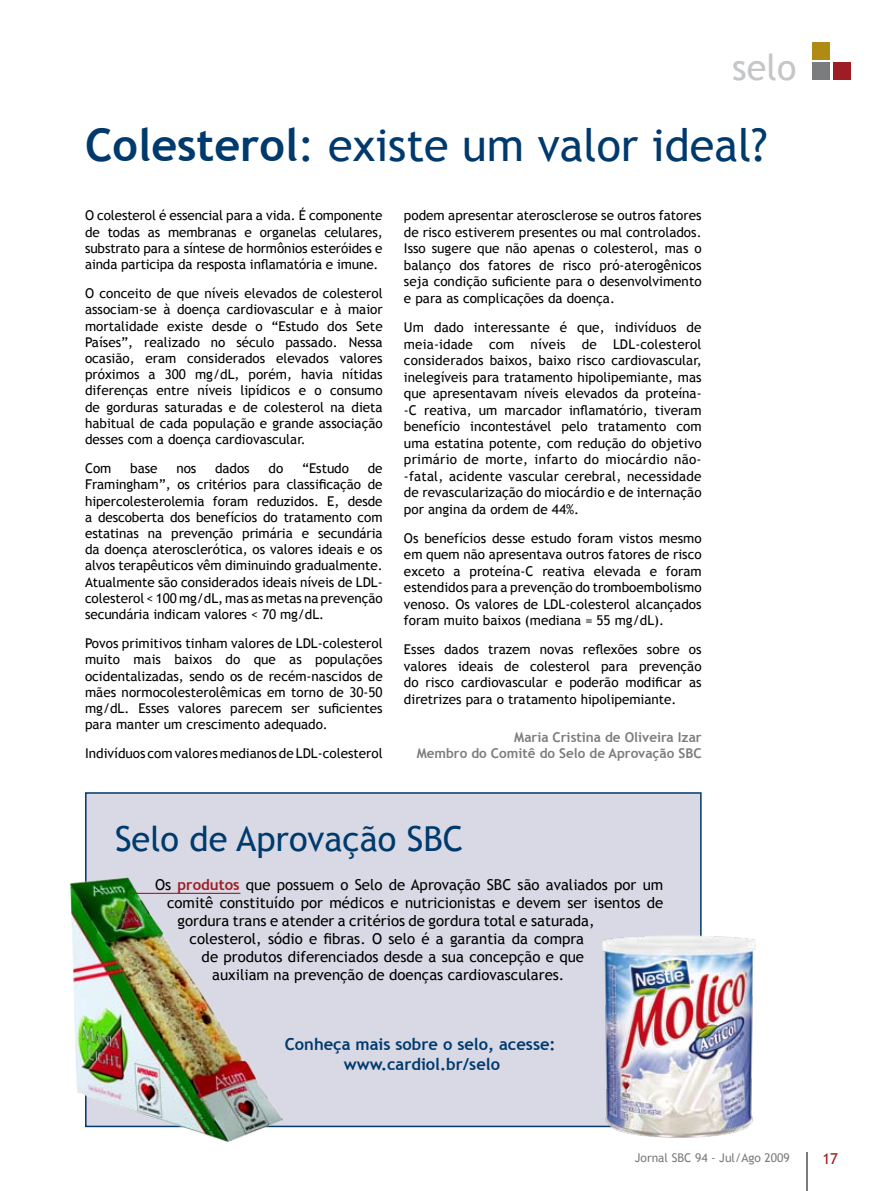
<style>
.page{position:relative;width:893px;height:1191px;background:#fff}
.page>*{position:absolute;margin:0;border:0;box-sizing:border-box;transform-origin:0 0}
.t1{font:45px "Trebuchet MS";color:#003a6d}
.t2{font:36px "Trebuchet MS";color:#c5c6c8}
.t3{font:34.5px "Trebuchet MS";color:#003a6d}
.t4{font:700 16.5px/19.8px "Trebuchet MS";color:#003a6d;text-align:center}
.t5{font:15px "Trebuchet MS";color:#000}
.t6{font:15px "Trebuchet MS";color:#9e1d24}
.t7{font:13.5px/16.2px "Trebuchet MS";color:#000;text-align:justify}
.t8{font:700 13.5px/16.5px "Trebuchet MS";color:#7b7c7e;text-align:right}
.t9{font:12px "Trebuchet MS";color:#7b7c7e}
.s1{font-weight:700}
.s2{font-weight:700;color:#9e1d24}
</style>
<div class="page">
<hr style="left:807px;top:1152px;width:1px;height:39px;background:#7b7c7e">
<div style="left:812px;top:62px;width:18px;height:18px;background:#7b7c7e"></div>
<div style="left:833px;top:62px;width:17px;height:18px;background:#9e1d24"></div>
<div style="left:812px;top:42px;width:18px;height:18px;background:#af8b13"></div>
<div style="left:86px;top:793px;width:615px;height:333px;background:#d8d9e4"></div>
<img style="left:603px;top:936px;width:153px;height:201px">
<img style="left:70px;top:877px;width:213px;height:264px">
<hr style="left:128px;top:892px;width:112px;height:2px;background:#9e1d24">
<h2 class="t2" style="left:732px;top:46px;width:66px">selo</h2>
<h1 class="t1" style="left:85px;top:118px;width:684px"><span class="s1">Colesterol</span>: existe um valor ideal?</h1>
<p class="t7" style="left:85px;top:208px;width:299px">O colesterol é essencial para a vida. É componente de todas as membranas e organelas celulares, substrato para a síntese de hormônios esteróides e ainda participa da resposta inflamatória e imune.</p>
<p class="t7" style="left:85px;top:285px;width:299px">O conceito de que níveis elevados de colesterol associam-se à doença cardiovascular e à maior mortalidade existe desde o “Estudo dos Sete Países”, realizado no século passado. Nessa ocasião, eram considerados elevados valores próximos a 300 mg/dL, porém, havia nítidas diferenças entre níveis lipídicos e o consumo de gorduras saturadas e de colesterol na dieta habitual de cada população e grande associação desses com a doença cardiovascular.</p>
<p class="t7" style="left:85px;top:460px;width:28px">Com</p>
<p class="t7" style="left:130px;top:460px;width:29px">base</p>
<p class="t7" style="left:176px;top:460px;width:21px">nos</p>
<p class="t7" style="left:215px;top:460px;width:36px">dados</p>
<p class="t7" style="left:269px;top:460px;width:16px">do</p>
<p class="t7" style="left:302px;top:460px;width:48px">“Estudo</p>
<p class="t7" style="left:85px;top:460px;width:299px;text-indent:283px">de Framingham”, os critérios para classificação de hipercolesterolemia foram reduzidos. E, desde a descoberta dos benefícios do tratamento com estatinas na prevenção primária e secundária da doença aterosclerótica, os valores ideais e os alvos terapêuticos vêm diminuindo gradualmente.<br>Atualmente são considerados ideais níveis de LDL&shy;colesterol &lt; 100 mg/dL, mas as metas na prevenção secundária indicam valores &lt; 70 mg/dL.</p>
<p class="t7" style="left:85px;top:635px;width:299px">Povos primitivos tinham valores de LDL-colesterol muito mais baixos do que as populações ocidentalizadas, sendo os de recém-nascidos de mães normocolesterolêmicas em torno de 30-50 mg/dL. Esses valores parecem ser suficientes para manter um crescimento adequado.</p>
<p class="t7" style="left:85px;top:745px;width:299px">Indivíduos com valores medianos de LDL-colesterol</p>
<p class="t7" style="left:404px;top:207px;width:299px">podem apresentar aterosclerose se outros fatores de risco estiverem presentes ou mal controlados.<br>Isso sugere que não apenas o colesterol, mas o balanço dos fatores de risco pró-aterogênicos seja condição suficiente para o desenvolvimento e para as complicações da doença.</p>
<p class="t7" style="left:404px;top:319px;width:299px">Um dado interessante é que, indivíduos de meia-idade com níveis de LDL-colesterol considerados baixos, baixo risco cardiovascular, inelegíveis para tratamento hipolipemiante, mas que apresentavam níveis elevados da proteína--C reativa, um marcador inflamatório, tiveram benefício incontestável pelo tratamento com uma estatina potente, com redução do objetivo primário de morte, infarto do miocárdio não--fatal, acidente vascular cerebral, necessidade de revascularização do miocárdio e de internação por angina da ordem de 44%.</p>
<p class="t7" style="left:404px;top:530px;width:299px">Os benefícios desse estudo foram vistos mesmo em quem não apresentava outros fatores de risco exceto a proteína-C reativa elevada e foram estendidos para a prevenção do tromboembolismo venoso. Os valores de LDL-colesterol alcançados foram muito baixos (mediana = 55 mg/dL).</p>
<p class="t7" style="left:404px;top:641px;width:299px">Esses dados trazem novas reflexões sobre os valores ideais de colesterol para prevenção do risco cardiovascular e poderão modificar as diretrizes para o tratamento hipolipemiante.</p>
<p class="t8" style="left:417px;top:728px;width:286px">Maria Cristina de Oliveira Izar<br>Membro do Comitê do Selo de Aprovação SBC</p>
<h3 class="t3" style="left:115px;top:818px;width:350px">Selo de Aprovação SBC</h3>
<p class="t5" style="left:155px;top:875px;width:510px">Os <span class="s2">produtos</span> que possuem o Selo de Aprovação SBC são avaliados por um</p>
<p class="t5" style="left:167px;top:893px;width:498px">comitê constituído por médicos e nutricionistas e devem ser isentos de</p>
<p class="t5" style="left:178px;top:911px;width:418px">gordura trans e atender a critérios de gordura total e saturada,</p>
<p class="t5" style="left:190px;top:929px;width:396px">colesterol, sódio e fibras. O selo é a garantia da compra</p>
<p class="t5" style="left:202px;top:947px;width:384px">de produtos diferenciados desde a sua concepção e que</p>
<p class="t5" style="left:212px;top:965px;width:354px">auxiliam na prevenção de doenças cardiovasculares.</p>
<p class="t4" style="left:285px;top:1034px;width:272px">Conheça mais sobre o selo, acesse: www.cardiol.br/selo</p>
<p class="t9" style="left:635px;top:1150px;width:156px">Jornal SBC 94 - Jul/Ago 2009</p>
<p class="t6" style="left:822px;top:1149px;width:17px">17</p>
</div>
